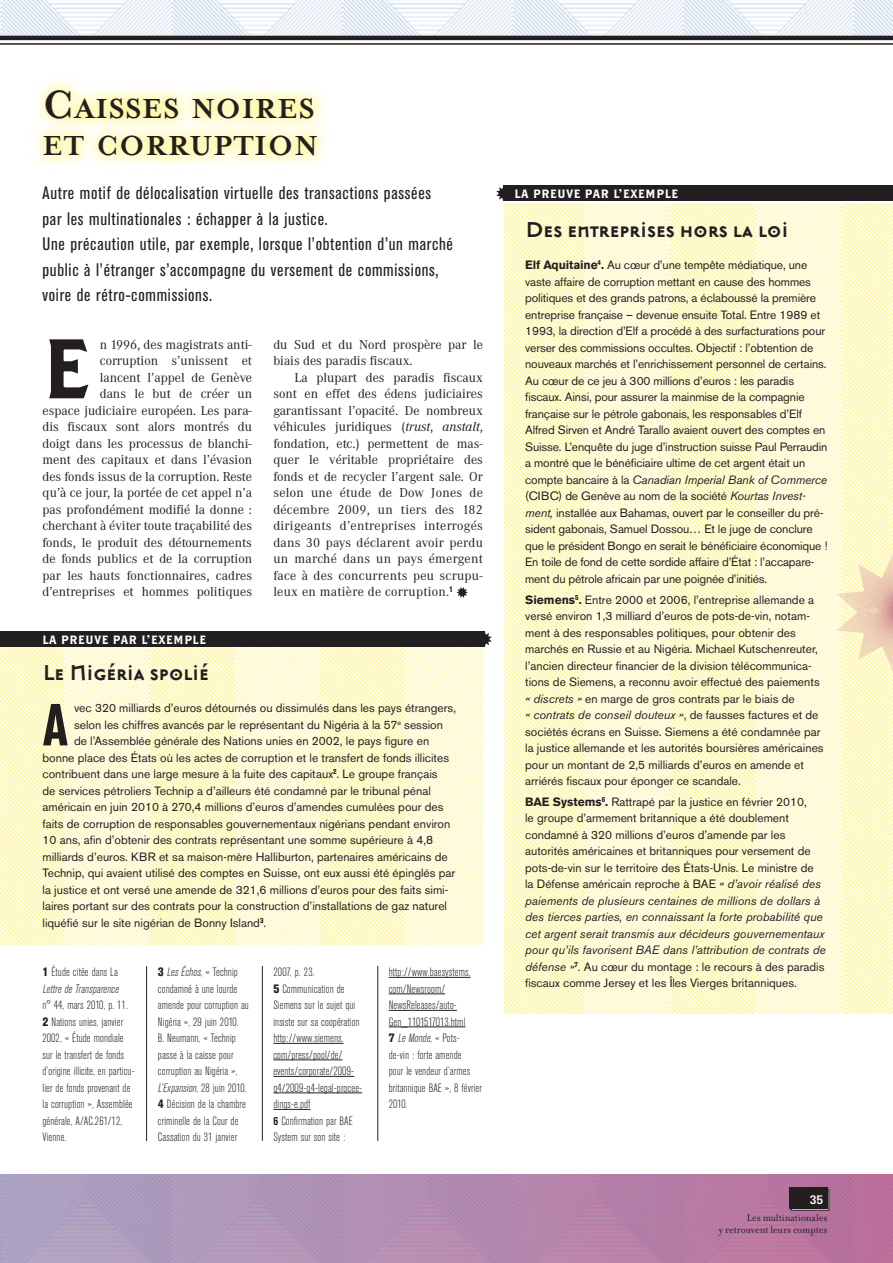
<style>
.page{position:relative;width:893px;height:1263px;background:#fff}
.page>*{position:absolute;margin:0;border:0;box-sizing:border-box;transform-origin:0 0}
.t1{font:84.15px "Brothers";color:#231f20}
.t2{font:700 condensed 58.8px "Akzidenz Grotesk BE";color:#231f20}
.t3{font:700 31.65px/36.6px "Mrs Eaves";letter-spacing:.03em;color:#231f20}
.t4{font:700 24px "Mason Sans Alternate";letter-spacing:-.02em;color:#231f20}
.t5{font:condensed 18px/25.5px "Akzidenz Grotesk BE";letter-spacing:.04em;color:#231f20}
.t6{font:13.5px/16.5px "Corporate A";color:#231f20;text-align:right}
.t7{font:12px/16.5px "Akzidenz Grotesk BE";color:#231f20}
.t8{font:300 condensed 12px/16.5px "Akzidenz Grotesk BE";letter-spacing:.01em;color:#231f20}
.t9{font:12px "Brothers";letter-spacing:.06em;color:#fff}
.t10{font:italic 300 condensed 12px/16.5px "Akzidenz Grotesk BE";color:#231f20}
.t11{font:700 12px "Glypha";color:#fff}
.t12{font:10.5px/12px "Filosofia";color:#231f20;text-align:right}
.s1{font-size:45.3px}
.s2{font-style:italic}
.s3{font-weight:800;font-style:normal}
.s4{font-style:normal}
.s5{font-weight:800}
.s6{font-weight:700}
</style>
<div class="page">
<img style="left:0;top:1174px;width:893px;height:89px">
<img style="left:0;top:0;width:893px;height:36px">
<hr style="left:0;top:36px;width:893px;height:4px;background:#231f20">
<hr style="left:0;top:43px;width:893px;height:2px;background:#231f20">
<div style="left:791px;top:1189px;width:38px;height:21px;border:1px solid #231f20"></div>
<div style="left:789px;top:1187px;width:38px;height:21px;background:#231f20"></div>
<svg style="left:457px;top:587px;width:11px;height:11px"></svg>
<img style="left:0;top:647px;width:483px;height:297px">
<div style="left:0;top:631px;width:485px;height:16px;background:#231f20"></div>
<svg style="left:485px;top:632px;width:7px;height:14px"></svg>
<hr style="left:146px;top:966px;width:1px;height:175px;background:#231f20">
<hr style="left:262px;top:966px;width:1px;height:175px;background:#231f20">
<hr style="left:377px;top:966px;width:1px;height:175px;background:#231f20">
<img style="left:504px;top:203px;width:389px;height:811px">
<img style="left:836px;top:552px;width:57px;height:120px">
<div style="left:503px;top:186px;width:390px;height:15px;background:#231f20"></div>
<svg style="left:496px;top:187px;width:7px;height:13px"></svg>
<hr style="left:273px;top:1043px;width:70px;height:1px;background:#231f20">
<hr style="left:273px;top:1059px;width:70px;height:1px;background:#231f20">
<hr style="left:273px;top:1076px;width:81px;height:1px;background:#231f20">
<hr style="left:273px;top:1092px;width:89px;height:1px;background:#231f20">
<hr style="left:273px;top:1109px;width:38px;height:1px;background:#231f20">
<hr style="left:389px;top:977px;width:82px;height:1px;background:#231f20">
<hr style="left:389px;top:993px;width:56px;height:1px;background:#231f20">
<hr style="left:389px;top:1010px;width:68px;height:1px;background:#231f20">
<hr style="left:389px;top:1026px;width:76px;height:1px;background:#231f20">
<h3 class="t3" style="left:43px;top:91px;width:277px"><span class="s1">C</span>AISSES NOIRES<br>ET CORRUPTION</h3>
<p class="t5" style="left:43px;top:181px;width:412px">Autre motif de délocalisation virtuelle des transactions passées par les multinationales : échapper à la justice.<br>Une précaution utile, par exemple, lorsque l’obtention d’un marché public à l’étranger s’accompagne du versement de commissions, voire de rétro-commissions.</p>
<p class="t6" style="left:43px;top:336px;width:211px">n 1996, des magistrats anti&shy;corruption s’unissent et<br>lancent l’appel de Genève<br>dans le but de créer un<br>espace judiciaire européen. Les para&shy;dis fiscaux sont alors montrés du doigt dans les processus de blanchi&shy;ment des capitaux et dans l’évasion des fonds issus de la corruption. Reste qu’à ce jour, la portée de cet appel n’a pas profondément modifié la donne : cherchant à éviter toute traçabilité des fonds, le produit des détournements de fonds publics et de la corruption par les hauts fonctionnaires, cadres d’entreprises et hommes politiques</p>
<p class="t6" style="left:273px;top:336px;width:211px;text-align:left">du Sud et du Nord prospère par le biais des paradis fiscaux.</p>
<h1 class="t1" style="left:43px;top:317px;width:48px">E</h1>
<p class="t6" style="left:273px;top:369px;width:211px;text-align:justify;text-indent:21px">La plupart des paradis fiscaux sont en effet des édens judiciaires garantissant l’opacité. De nombreux véhicules juridiques (<span class="s2">trust</span>, <span class="s2">anstalt</span>, fondation, etc.) permettent de mas&shy;quer le véritable propriétaire des fonds et de recycler l’argent sale. Or selon une étude de Dow Jones de décembre 2009, un tiers des 182 dirigeants d’entreprises interrogés dans 30 pays déclarent avoir perdu un marché dans un pays émergent face à des concurrents peu scrupu&shy;leux en matière de corruption.<sup>1</sup></p>
<p class="t9" style="left:43px;top:632px;width:165px">LA PREUVE PAR L’EXEMPLE</p>
<h3 class="t4" style="left:43px;top:659px;width:168px">Le Nigéria spolié</h3>
<h2 class="t2" style="left:43px;top:691px;width:27px">A</h2>
<p class="t7" style="left:74px;top:700px;width:383px">vec 320 milliards d’euros détournés ou dissimulés dans les pays étrangers,</p>
<p class="t7" style="left:74px;top:716px;width:370px">selon les chiffres avancés par le représentant du Nigéria à la 57<sup>e</sup> session</p>
<p class="t7" style="left:74px;top:733px;width:357px">de l’Assemblée générale des Nations unies en 2002, le pays figure en</p>
<p class="t7" style="left:43px;top:749px;width:408px">bonne place des États où les actes de corruption et le transfert de fonds illicites</p>
<p class="t7" style="left:43px;top:766px;width:397px">contribuent dans une large mesure à la fuite des capitaux<sup>2</sup>. Le groupe français</p>
<p class="t7" style="left:43px;top:782px;width:390px">de services pétroliers Technip a d’ailleurs été condamné par le tribunal pénal</p>
<p class="t7" style="left:43px;top:799px;width:403px">américain en juin 2010 à 270,4 millions d’euros d’amendes cumulées pour des</p>
<p class="t7" style="left:43px;top:815px;width:409px">faits de corruption de responsables gouvernementaux nigérians pendant environ</p>
<p class="t7" style="left:43px;top:832px;width:392px">10 ans, afin d’obtenir des contrats représentant une somme supérieure à 4,8</p>
<p class="t7" style="left:43px;top:848px;width:407px">milliards d’euros. KBR et sa maison-mère Halliburton, partenaires américains de</p>
<p class="t7" style="left:43px;top:865px;width:414px">Technip, qui avaient utilisé des comptes en Suisse, ont eux aussi été épinglés par</p>
<p class="t7" style="left:43px;top:881px;width:407px">la justice et ont versé une amende de 321,6 millions d’euros pour des faits simi-</p>
<p class="t7" style="left:43px;top:898px;width:406px">laires portant sur des contrats pour la construction d’installations de gaz naturel</p>
<p class="t7" style="left:43px;top:914px;width:225px">liquéfié sur le site nigérian de Bonny Island<sup>3</sup>.</p>
<p class="t10" style="left:43px;top:964px;width:80px"><span class="s3">1</span> <span class="s4">Étude citée dans La<br></span>LettredeTransparence</p>
<p class="t8" style="left:43px;top:997px;width:94px">n° 44, mars 2010, p. 11.<br><span class="s5">2</span> Nations unies, janvier<br>2002, « Étude mondiale sur le transfert de fonds d’origine illicite, en particu&shy;lier de fonds provenant de la corruption », Assemblée générale, A/AC.261/12,<br>Vienne.</p>
<p class="t8" style="left:158px;top:964px;width:92px"><span class="s5">3</span> <span class="s2">LesÉchos</span>, « Technip condamné à une lourde amende pour corruption au<br>Nigéria », 29 juin 2010.<br>B. Neumann, « Technip passe à la caisse pour corruption au Nigéria »,<br><span class="s2">L’Expansion,</span>2 8 j u i n 2 0 1 0 .<br><span class="s5">4</span> Décision de la chambre criminelle de la Cour de<br>Cassation du 31 janvier</p>
<p class="t8" style="left:273px;top:964px;width:90px">2007, p. 23.<br><span class="s5">5</span> Communication de<br>Siemens sur le sujet qui insiste sur sa coopération http://www.siemens. com/press/pool/de/ events/corporate/2009- q4/2009-q4-legal-procee&shy;dings-e.pdf<br><span class="s6">6</span> Confirmation par BAE<br>System sur son site :</p>
<p class="t8" style="left:389px;top:964px;width:95px">http://www.baesystems. com/Newsroom/<br>NewsReleases/auto-<br>Gen_1101517013.html<br><span class="s5">7</span> <span class="s2">LeMonde,</span>« P o ts - de-vin : forte amende<br>pour le vendeur d’armes britannique BAE », 8 février<br>2010.</p>
<p class="t9" style="left:514px;top:186px;width:165px">LA PREUVE PAR L’EXEMPLE</p>
<h3 class="t4" style="left:525px;top:215px;width:265px">Des entreprises hors la loi</h3>
<p class="t7" style="left:525px;top:257px;width:304px"><span class="s6">Elf Aquitaine</span><sup>4</sup><span class="s6">.</span> Au cœur d’une tempête médiatique, une vaste affaire de corruption mettant en cause des hommes politiques et des grands patrons, a éclaboussé la première entreprise française – devenue ensuite Total. Entre 1989 et 1993, la direction d’Elf a procédé à des surfacturations pour verser des commissions occultes. Objectif : l’obtention de nouveaux marchés et l’enrichissement personnel de certains.<br>Au cœur de ce jeu à 300 millions d’euros : les paradis fiscaux. Ainsi, pour assurer la mainmise de la compagnie française sur le pétrole gabonais, les responsables d’Elf Alfred Sirven et André Tarallo avaient ouvert des comptes en Suisse. L’enquête du juge d’instruction suisse Paul Perraudin a montré que le bénéficiaire ultime de cet argent était un compte bancaire à la <span class="s2">Canadian Imperial Bank of Commerce </span>(CIBC) de Genève au nom de la société <span class="s2">Kourtas Invest&shy;ment,</span> installée aux Bahamas, ouvert par le conseiller du pré&shy;sident gabonais, Samuel Dossou… Et le juge de conclure que le président Bongo en serait le bénéficiaire économique !<br>En toile de fond de cette sordide affaire d’État : l’accapare&shy;ment du pétrole africain par une poignée d’initiés.</p>
<p class="t7" style="left:525px;top:591px;width:300px"><span class="s6">Siemens</span><sup>5</sup><span class="s6">.</span> Entre 2000 et 2006, l’entreprise allemande a versé environ 1,3 milliard d’euros de pots-de-vin, notam&shy;ment à des responsables politiques, pour obtenir des marchés en Russie et au Nigéria. Michael Kutschenreuter, l’ancien directeur financier de la division télécommunica&shy;tions de Siemens, a reconnu avoir effectué des paiements <span class="s2">« discrets »</span> en marge de gros contrats par le biais de<br><span class="s2">« contrats de conseil douteux »</span>, de fausses factures et de sociétés écrans en Suisse. Siemens a été condamnée par la justice allemande et les autorités boursières américaines pour un montant de 2,5 milliards d’euros en amende et arriérés fiscaux pour éponger ce scandale.</p>
<p class="t7" style="left:525px;top:793px;width:302px"><span class="s6">BAE Systems</span><sup>6</sup><span class="s6">.</span> Rattrapé par la justice en février 2010,<br>le groupe d’armement britannique a été doublement condamné à 320 millions d’euros d’amende par les autorités américaines et britanniques pour versement de pots-de-vin sur le territoire des États-Unis. Le ministre de<br>la Défense américain reproche à BAE <span class="s2">« d’avoir réalisé des paiements de plusieurs centaines de millions de dollars à des tierces parties, en connaissant la forte probabilité que cet argent serait transmis aux décideurs gouvernementaux pour qu’ils favorisent BAE dans l’attribution de contrats de défense »</span><sup>7</sup>. Au cœur du montage : le recours à des paradis fiscaux comme Jersey et les Îles Vierges britanniques.</p>
<p class="t11" style="left:810px;top:1193px;width:15px">35</p>
<p class="t12" style="left:719px;top:1211px;width:110px">Les multinationales<br>y retrouvent leurs comptes</p>
</div>
